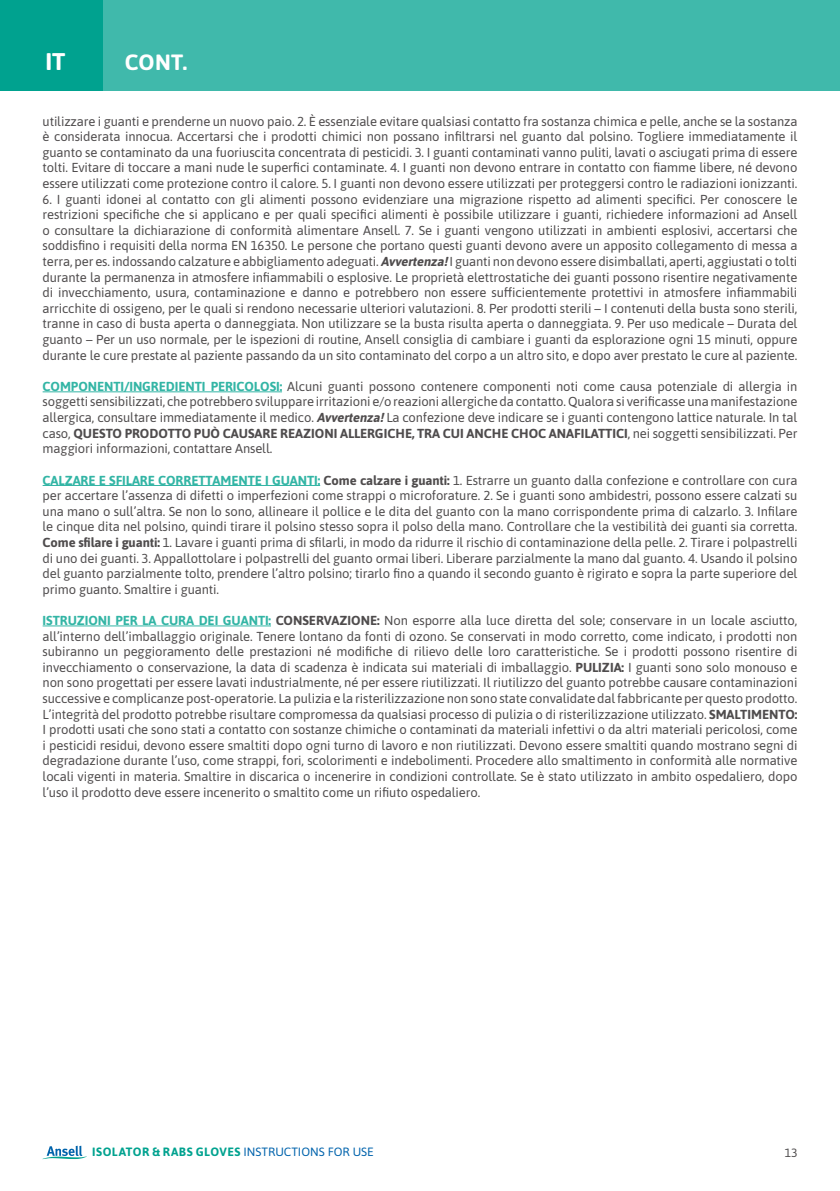
<style>
.page{position:relative;width:840px;height:1191px;background:#fff}
.page>*{position:absolute;margin:0;border:0;box-sizing:border-box;transform-origin:0 0}
.t1{font:700 24px "Asap";color:#fff}
.t2{font:700 22px "Asap";color:#fff}
.t3{font:13px/15.6px "Asap";letter-spacing:-.01em;color:#4f4c4d;text-align:justify}
.t4{font:700 12px "Asap";letter-spacing:.04em;color:#00a28f}
.t5{font:12px "Asap";color:#4f4c4d}
.s1{font-weight:700;font-style:italic}
.s2{font-weight:700;color:#33b5a5}
.s3{font-weight:700}
.s4{font-weight:400;color:#0063ac}
</style>
<div class="page">
<div style="left:0;top:0;width:839px;height:91px;background:#40b9ab"></div>
<div style="left:0;top:0;width:102px;height:91px;background:#00a28f"></div>
<hr style="left:43px;top:391px;width:239px;height:1px;background:#33b5a5">
<hr style="left:43px;top:485px;width:277px;height:1px;background:#33b5a5">
<hr style="left:43px;top:625px;width:228px;height:1px;background:#33b5a5">
<svg style="left:43px;top:1145px;width:44px;height:14px"></svg>
<h1 class="t1" style="left:46px;top:45px;width:21px">IT</h1>
<h2 class="t2" style="left:125px;top:47px;width:64px">CONT.</h2>
<p class="t3" style="left:43px;top:112px;width:756px">utilizzare i guanti e prenderne un nuovo paio. 2. È essenziale evitare qualsiasi contatto fra sostanza chimica e pelle, anche se la sostanza è considerata innocua. Accertarsi che i prodotti chimici non possano infiltrarsi nel guanto dal polsino. Togliere immediatamente il guanto se contaminato da una fuoriuscita concentrata di pesticidi. 3. I guanti contaminati vanno puliti, lavati o asciugati prima di essere tolti. Evitare di toccare a mani nude le superfici contaminate. 4. I guanti non devono entrare in contatto con fiamme libere, né devono essere utilizzati come protezione contro il calore. 5. I guanti non devono essere utilizzati per proteggersi contro le radiazioni ionizzanti.</p>
<p class="t3" style="left:43px;top:190px;width:756px">6. I guanti idonei al contatto con gli alimenti possono evidenziare una migrazione rispetto ad alimenti specifici. Per conoscere le restrizioni specifiche che si applicano e per quali specifici alimenti è possibile utilizzare i guanti, richiedere informazioni ad Ansell o consultare la dichiarazione di conformità alimentare Ansell. 7. Se i guanti vengono utilizzati in ambienti esplosivi, accertarsi che soddisfino i requisiti della norma EN 16350. Le persone che portano questi guanti devono avere un apposito collegamento di messa a terra, per es. indossando calzature e abbigliamento adeguati. <span class="s1">Avvertenza!</span>I guanti non devono essere disimballati, aperti, aggiustati o tolti durante la permanenza in atmosfere infiammabili o esplosive. Le proprietà elettrostatiche dei guanti possono risentire negativamente di invecchiamento, usura, contaminazione e danno e potrebbero non essere sufficientemente protettivi in atmosfere infiammabili arricchite di ossigeno, per le quali si rendono necessarie ulteriori valutazioni. 8. Per prodotti sterili – I contenuti della busta sono sterili, tranne in caso di busta aperta o danneggiata. Non utilizzare se la busta risulta aperta o danneggiata. 9. Per uso medicale – Durata del guanto – Per un uso normale, per le ispezioni di routine, Ansell consiglia di cambiare i guanti da esplorazione ogni 15 minuti, oppure durante le cure prestate al paziente passando da un sito contaminato del corpo a un altro sito, e dopo aver prestato le cure al paziente.</p>
<p class="t3" style="left:43px;top:378px;width:756px"><span class="s2">COMPONENTI/INGREDIENTI PERICOLOSI:</span> Alcuni guanti possono contenere componenti noti come causa potenziale di allergia in soggetti sensibilizzati, che potrebbero sviluppare irritazioni e/o reazioni allergiche da contatto. Qualora si verificasse una manifestazione allergica, consultare immediatamente il medico. <span class="s1">Avvertenza!</span>La confezione deve indicare se i guanti contengono lattice naturale. In tal caso, <span class="s3">QUESTO PRODOTTO PUÒ CAUSARE REAZIONI ALLERGICHE, TRA CUI ANCHE CHOC ANAFILATTICI</span>, nei soggetti sensibilizzati. Per maggiori informazioni, contattare Ansell.</p>
<p class="t3" style="left:43px;top:471px;width:756px"><span class="s2">CALZARE E SFILARE CORRETTAMENTE I GUANTI:</span> <span class="s3">Come calzare i guanti:</span> 1. Estrarre un guanto dalla confezione e controllare con cura per accertare l’assenza di difetti o imperfezioni come strappi o microforature. 2. Se i guanti sono ambidestri, possono essere calzati su una mano o sull’altra. Se non lo sono, allineare il pollice e le dita del guanto con la mano corrispondente prima di calzarlo. 3. Infilare le cinque dita nel polsino, quindi tirare il polsino stesso sopra il polso della mano. Controllare che la vestibilità dei guanti sia corretta.<br><span class="s3">Come sfilare i guanti:</span> 1. Lavare i guanti prima di sfilarli, in modo da ridurre il rischio di contaminazione della pelle. 2. Tirare i polpastrelli di uno dei guanti. 3. Appallottolare i polpastrelli del guanto ormai liberi. Liberare parzialmente la mano dal guanto. 4. Usando il polsino del guanto parzialmente tolto, prendere l’altro polsino; tirarlo fino a quando il secondo guanto è rigirato e sopra la parte superiore del primo guanto. Smaltire i guanti.</p>
<p class="t3" style="left:43px;top:612px;width:756px"><span class="s2">ISTRUZIONI PER LA CURA DEI GUANTI:</span> <span class="s3">CONSERVAZIONE:</span> Non esporre alla luce diretta del sole; conservare in un locale asciutto, all’interno dell’imballaggio originale. Tenere lontano da fonti di ozono. Se conservati in modo corretto, come indicato, i prodotti non subiranno un peggioramento delle prestazioni né modifiche di rilievo delle loro caratteristiche. Se i prodotti possono risentire di invecchiamento o conservazione, la data di scadenza è indicata sui materiali di imballaggio. <span class="s3">PULIZIA:</span> I guanti sono solo monouso e non sono progettati per essere lavati industrialmente, né per essere riutilizzati. Il riutilizzo del guanto potrebbe causare contaminazioni successive e complicanze post-operatorie. La pulizia e la risterilizzazione non sono state convalidate dal fabbricante per questo prodotto.<br>L’integrità del prodotto potrebbe risultare compromessa da qualsiasi processo di pulizia o di risterilizzazione utilizzato. <span class="s3">SMALTIMENTO:<br></span>I prodotti usati che sono stati a contatto con sostanze chimiche o contaminati da materiali infettivi o da altri materiali pericolosi, come i pesticidi residui, devono essere smaltiti dopo ogni turno di lavoro e non riutilizzati. Devono essere smaltiti quando mostrano segni di degradazione durante l’uso, come strappi, fori, scolorimenti e indebolimenti. Procedere allo smaltimento in conformità alle normative locali vigenti in materia. Smaltire in discarica o incenerire in condizioni controllate. Se è stato utilizzato in ambito ospedaliero, dopo l’uso il prodotto deve essere incenerito o smaltito come un rifiuto ospedaliero.</p>
<p class="t4" style="left:92px;top:1143px;width:283px">ISOLATOR &amp; RABS GLOVES <span class="s4">INSTRUCTIONS FOR USE</span></p>
<p class="t5" style="left:784px;top:1144px;width:14px">13</p>
</div>
